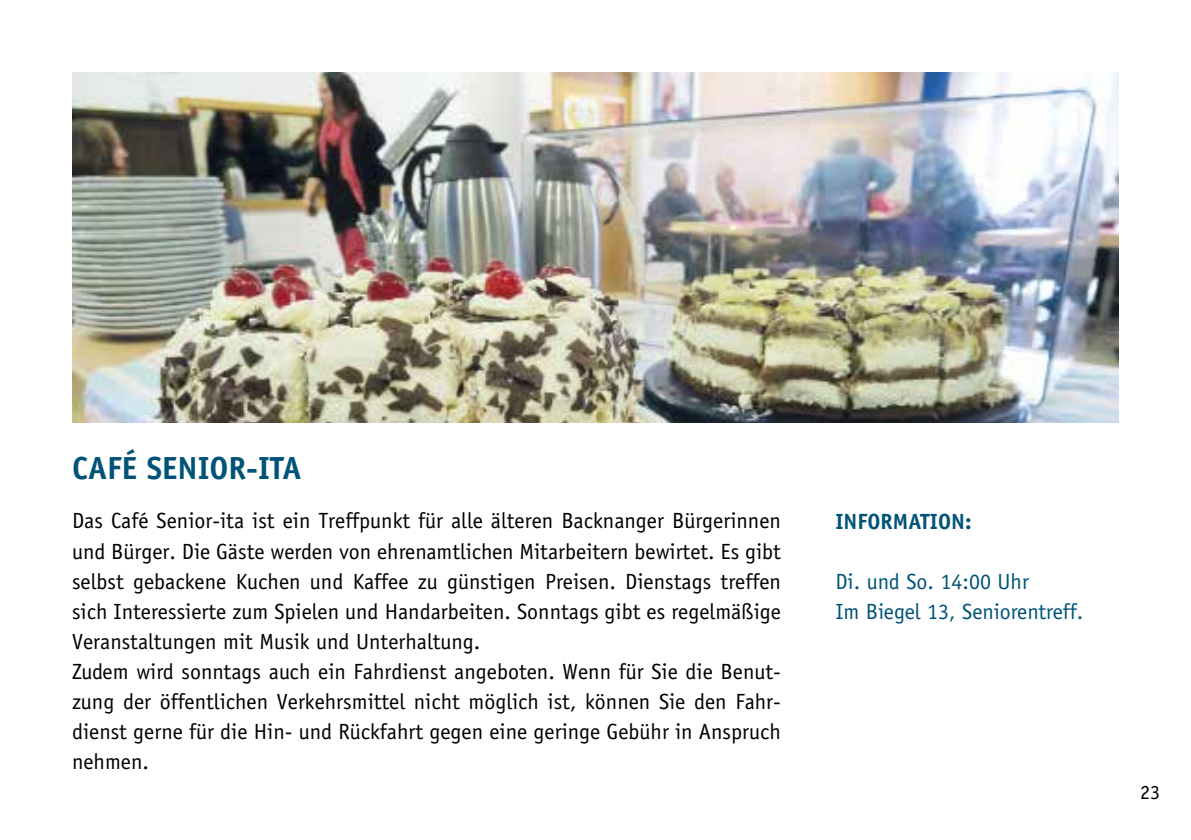
<style>
.page{position:relative;width:1191px;height:840px;background:#fff}
.page>*{position:absolute;margin:0;border:0;box-sizing:border-box;transform-origin:0 0}
.t1{font:700 32px "Officina Sans Std";color:#005377}
.t2{font:22px/30px "Officina Sans Std";color:#000}
.t3{font:22px/30px "Officina Sans Std";color:#005377}
.t4{font:700 22px "Officina Sans Std";color:#005377}
.t5{font:20px "Officina Sans Std";color:#000}
</style>
<div class="page">
<img style="left:72px;top:72px;width:1047px;height:350px">
<h1 class="t1" style="left:72px;top:448px;width:231px">CAFÉ SENIOR-ITA</h1>
<p class="t2" style="left:72px;top:505px;width:710px">Das Café Senior-ita ist ein Treffpunkt für alle älteren Backnanger Bürgerinnen und Bürger. Die Gäste werden von ehrenamtlichen Mitarbeitern bewirtet. Es gibt selbst gebackene Kuchen und Kaffee zu günstigen Preisen. Dienstags treffen sich Interessierte zum Spielen und Handarbeiten. Sonntags gibt es regelmäßige Veranstaltungen mit Musik und Unterhaltung.<br>Zudem wird sonntags auch ein Fahrdienst angeboten. Wenn für Sie die Benut&shy;zung der öffentlichen Verkehrsmittel nicht möglich ist, können Sie den Fahr&shy;dienst gerne für die Hin- und Rückfahrt gegen eine geringe Gebühr in Anspruch nehmen.</p>
<p class="t4" style="left:835px;top:507px;width:138px">INFORMATION:</p>
<p class="t3" style="left:835px;top:566px;width:249px">Di. und So. 14:00 Uhr<br>Im Biegel 13, Seniorentreff.</p>
<p class="t5" style="left:1140px;top:780px;width:21px">23</p>
</div>
